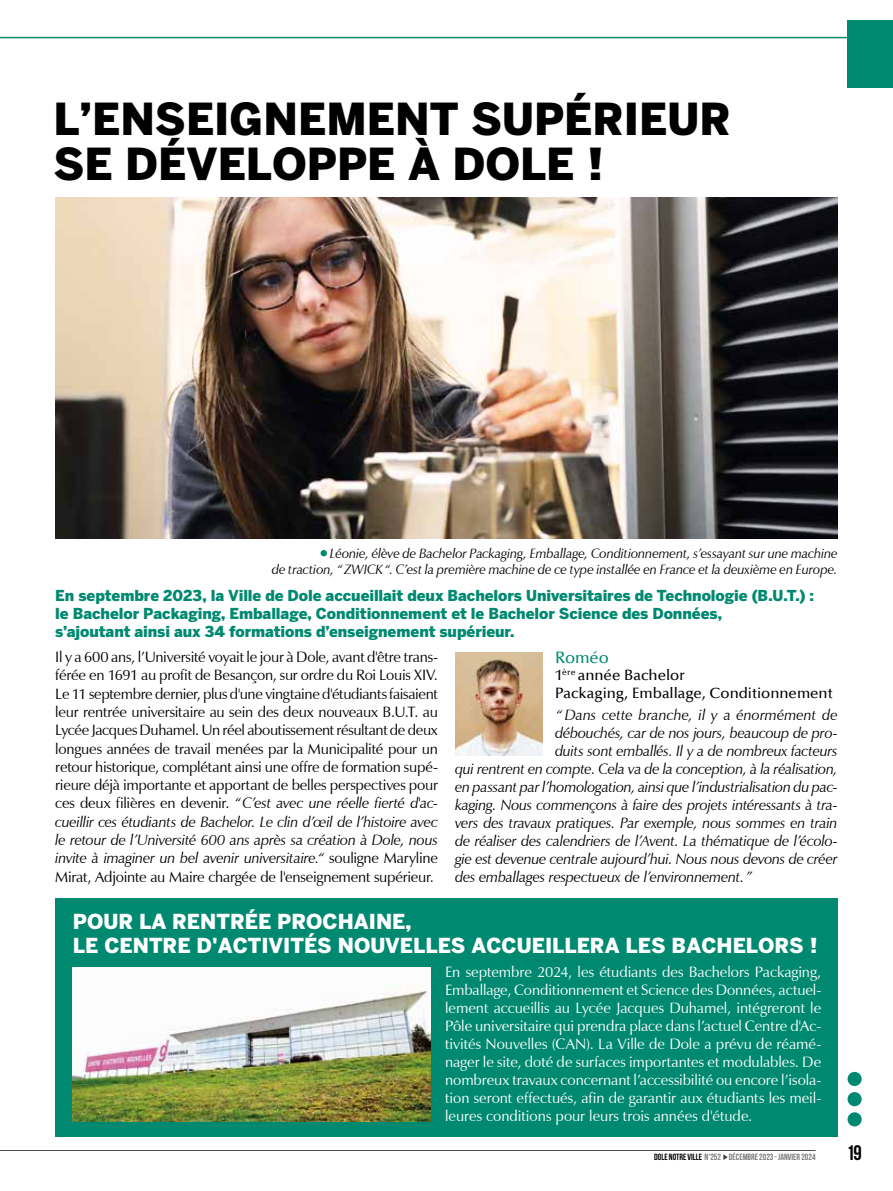
<style>
.page{position:relative;width:893px;height:1191px;background:#fff}
.page>*{position:absolute;margin:0;border:0;box-sizing:border-box;transform-origin:0 0}
.t1{font:900 43.8px/45.5px "Benton Sans";color:#000}
.t2{font:700 21px "Bebas Neue";color:#000}
.t3{font:900 20.55px/24px "Benton Sans";color:#fff}
.t4{font:500 16.5px "Optima";letter-spacing:-.005em;color:#008971}
.t5{font:15px/18.3px "Zapf Humanist 601 BT";letter-spacing:-.015em;color:#000;text-align:justify}
.t6{font:italic 15px "Zapf Humanist 601 BT";letter-spacing:-.015em;color:#000}
.t7{font:15px/18px "Zapf Humanist 601 BT";color:#fff;text-align:justify}
.t8{font:900 15px/18px "Benton Sans";letter-spacing:-.005em;color:#008971}
.t9{font:500 15px/18px "Optima";color:#000}
.t10{font:italic 13.5px/16.5px "Zapf Humanist 601 BT";letter-spacing:-.01em;color:#000;text-align:right}
.t11{font:700 9px "Bebas Neue";color:#7c7b7b}
.s1{font-style:italic}
.s2{font-family:"Optima"}
.s3{color:#000}
</style>
<div class="page">
<div style="left:847px;top:1112px;width:15px;height:14px;background:#008971;border-radius:50%"></div>
<div style="left:847px;top:1092px;width:15px;height:14px;background:#008971;border-radius:50%"></div>
<svg style="left:847px;top:1071px;width:15px;height:15px"></svg>
<svg style="left:723px;top:1154px;width:5px;height:6px"></svg>
<hr style="left:0;top:37px;width:867px;height:1px;background:#008971">
<div style="left:847px;top:21px;width:46px;height:67px;background:#008971"></div>
<div style="left:55px;top:898px;width:783px;height:239px;background:#008971"></div>
<img style="left:73px;top:967px;width:357px;height:154px">
<hr style="left:0;top:1150px;width:816px;height:1px;background:#000">
<img style="left:55px;top:198px;width:783px;height:341px">
<svg style="left:321px;top:550px;width:6px;height:6px"></svg>
<img style="left:455px;top:653px;width:87px;height:103px">
<h1 class="t1" style="left:54px;top:96px;width:679px">L’ENSEIGNEMENT SUPÉRIEUR<br>SE DÉVELOPPE À DOLE !</h1>
<p class="t10" style="left:272px;top:545px;width:567px">Léonie, élève de Bachelor Packaging, Emballage, Conditionnement, s’essayant sur une machine<br>de traction, “ZWICK“. C’est la première machine de ce type installée en France et la deuxième en Europe.</p>
<p class="t8" style="left:55px;top:586px;width:760px">En septembre 2023, la Ville de Dole accueillait deux Bachelors Universitaires de Technologie (B.U.T.) : le Bachelor Packaging, Emballage, Conditionnement et le Bachelor Science des Données,<br>s’ajoutant ainsi aux 34 formations d’enseignement supérieur.</p>
<p class="t5" style="left:55px;top:647px;width:384px">Il y a 600 ans, l’Université voyait le jour à Dole, avant d'être trans&shy;férée en 1691 au profit de Besançon, sur ordre du Roi Louis XIV.<br>Le 11 septembre dernier, plus d'une vingtaine d'étudiants faisaient leur rentrée universitaire au sein des deux nouveaux B.U.T. au Lycée Jacques Duhamel. Un réel aboutissement résultant de deux longues années de travail menées par la Municipalité pour un retour historique, complétant ainsi une offre de formation supé&shy;rieure déjà importante et apportant de belles perspectives pour ces deux filières en devenir. <span class="s1">“C’est avec une réelle fierté d'ac&shy;cueillir ces étudiants de Bachelor. Le clin d’œil de l’histoire avec le retour de l’Université 600 ans après sa création à Dole, nous invite à imaginer un bel avenir universitaire.“</span> souligne Maryline Mirat, Adjointe au Maire chargée de l'enseignement supérieur.</p>
<h3 class="t3" style="left:73px;top:909px;width:746px">POUR LA RENTRÉE PROCHAINE,<br>LE CENTRE D'ACTIVITÉS NOUVELLES ACCUEILLERA LES BACHELORS !</h3>
<p class="t7" style="left:445px;top:962px;width:378px">En septembre 2024, les étudiants des Bachelors Packaging, Emballage, Conditionnement et Science des Données, actuel&shy;lement accueillis au Lycée Jacques Duhamel, intégreront le Pôle universitaire qui prendra place dans l’actuel Centre d'Ac&shy;tivités Nouvelles (CAN). La Ville de Dole a prévu de réamé&shy;nager le site, doté de surfaces importantes et modulables. De nombreux travaux concernant l’accessibilité ou encore l’isola&shy;tion seront effectués, afin de garantir aux étudiants les meil&shy;leures conditions pour leurs trois années d'étude.</p>
<p class="t4" style="left:555px;top:648px;width:55px">Roméo</p>
<p class="t9" style="left:555px;top:666px;width:279px">1<sup>ère</sup> année Bachelor<br>Packaging, Emballage, Conditionnement</p>
<p class="t6" style="left:555px;top:705px;width:284px"><span class="s2">“</span>Dans cette branche, il y a énormément de</p>
<p class="t6" style="left:555px;top:723px;width:284px">débouchés, car de nos jours, beaucoup de pro-</p>
<p class="t6" style="left:555px;top:741px;width:284px">duits sont emballés. Il y a de nombreux facteurs</p>
<p class="t6" style="left:455px;top:759px;width:384px">qui rentrent en compte. Cela va de la conception, à la réalisation,</p>
<p class="t6" style="left:455px;top:777px;width:384px">en passant par l’homologation, ainsi que l’industrialisation du pac-</p>
<p class="t6" style="left:455px;top:795px;width:384px">kaging. Nous commençons à faire des projets intéressants à tra-</p>
<p class="t6" style="left:455px;top:813px;width:384px">vers des travaux pratiques. Par exemple, nous sommes en train</p>
<p class="t6" style="left:455px;top:831px;width:384px">de réaliser des calendriers de l’Avent. La thématique de l’écolo-</p>
<p class="t6" style="left:455px;top:849px;width:384px">gie est devenue centrale aujourd’hui. Nous nous devons de créer</p>
<p class="t6" style="left:455px;top:867px;width:299px">des emballages respectueux de l’environnement.”</p>
<p class="t11" style="left:654px;top:1152px;width:163px"><span class="s3">DOLE NOTRE VILLE</span> N°252 DÉCEMBRE 2023 - JANVIER 2024</p>
<h2 class="t2" style="left:846px;top:1141px;width:17px">19</h2>
</div>
